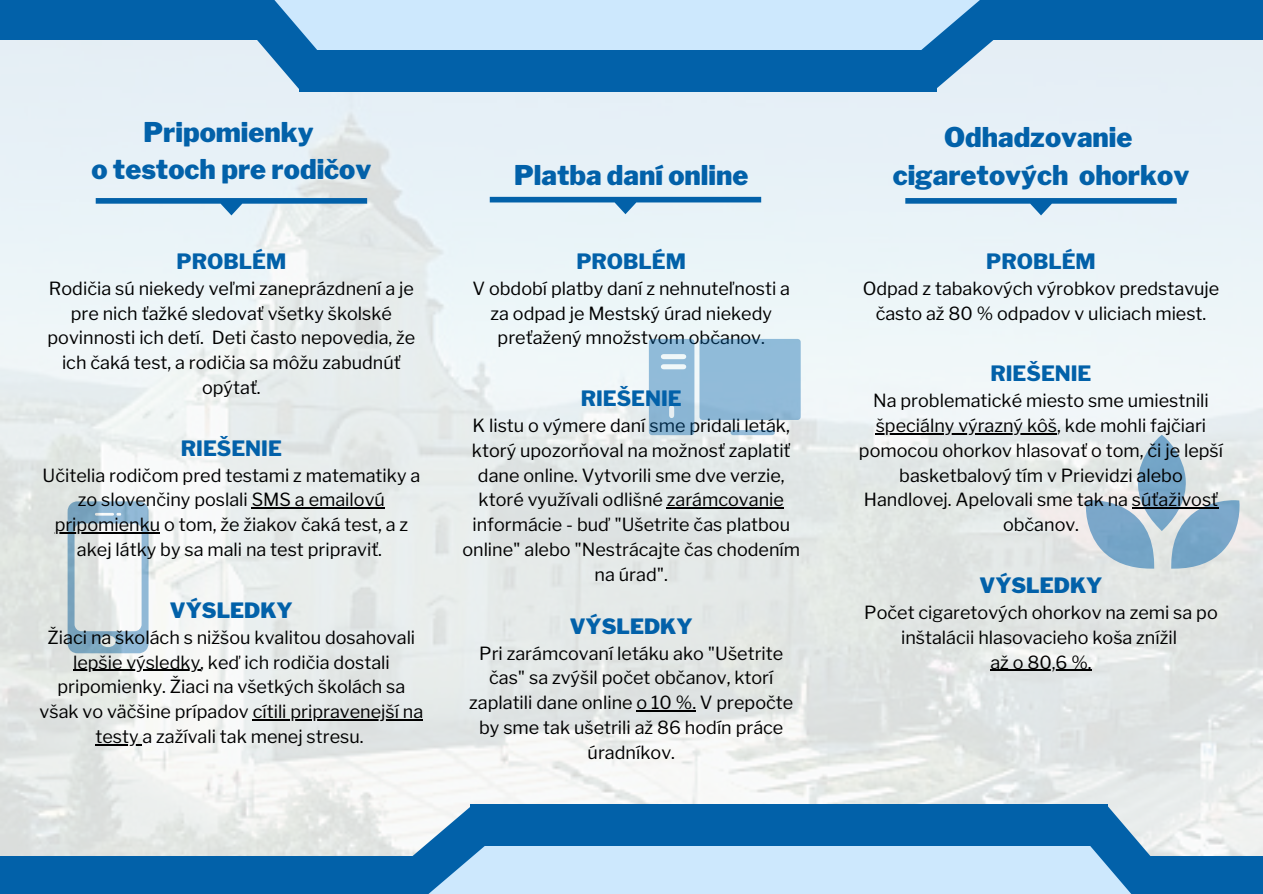
<style>
.page{position:relative;width:1263px;height:894px;background:#fff}
.page>*{position:absolute;margin:0;border:0;box-sizing:border-box;transform-origin:0 0}
.t1{font:900 27px/37px "Libre Franklin";color:#0261a9;text-align:center}
.t2{font:800 21px "Libre Franklin";color:#0261a9}
.t3{font:900 21px "Libre Franklin";color:#0261a9}
.t4{font:18px/24.8px "Libre Franklin";color:#000;text-align:center}
</style>
<div class="page">
<img style="left:0;top:39px;width:1262px;height:816px">
<hr style="left:252px;top:507px;width:133px;height:1px;background:#000">
<hr style="left:55px;top:532px;width:105px;height:1px;background:#000">
<hr style="left:73px;top:669px;width:127px;height:1px;background:#000">
<hr style="left:253px;top:719px;width:170px;height:1px;background:#000">
<hr style="left:95px;top:743px;width:47px;height:1px;background:#000">
<svg style="left:1086px;top:434px;width:154px;height:134px;background:#b2c9d8"></svg>
<hr style="left:667px;top:507px;width:117px;height:1px;background:#000">
<hr style="left:637px;top:710px;width:59px;height:1px;background:#000">
<div style="left:699px;top:339px;width:102px;height:81px;background:#90bbd9;border-radius:3px"></div>
<svg style="left:730px;top:430px;width:45px;height:5px"></svg>
<svg style="left:649px;top:339px;width:45px;height:96px;background:#94bcd9"></svg>
<div style="left:0;top:0;width:299px;height:39px;background:#0261a9"></div>
<div style="left:304px;top:0;width:637px;height:71px;background:#cde8fd"></div>
<div style="left:299px;top:50px;width:637px;height:41px;background:#0261a9"></div>
<div style="left:980px;top:0;width:283px;height:39px;background:#0261a9"></div>
<svg style="left:921px;top:0;width:182px;height:89px"></svg>
<svg style="left:158px;top:0;width:159px;height:91px"></svg>
<div style="left:1108px;top:855px;width:155px;height:38px;background:#0261a9"></div>
<div style="left:466px;top:820px;width:636px;height:73px;background:#cde8fd"></div>
<div style="left:471px;top:803px;width:637px;height:41px;background:#0261a9"></div>
<svg style="left:304px;top:805px;width:193px;height:88px"></svg>
<div style="left:0;top:855px;width:426px;height:38px;background:#0261a9"></div>
<svg style="left:1076px;top:803px;width:173px;height:90px"></svg>
<svg style="left:96px;top:198px;width:271px;height:17px;background:#95bdd8"></svg>
<svg style="left:490px;top:197px;width:271px;height:17px;background:#97bfdc"></svg>
<hr style="left:876px;top:433px;width:181px;height:1px;background:#000">
<hr style="left:1132px;top:507px;width:86px;height:1px;background:#000">
<hr style="left:990px;top:669px;width:102px;height:1px;background:#000">
<svg style="left:905px;top:198px;width:272px;height:17px;background:#95bddb"></svg>
<h1 class="t1" style="left:91px;top:114px;width:282px">Pripomienky<br>o testoch pre rodičov</h1>
<p class="t2" style="left:177px;top:248px;width:111px">PROBLÉM</p>
<p class="t4" style="left:48px;top:276px;width:369px">Rodičia sú niekedy veľmi zaneprázdnení a je pre nich ťažké sledovať všetky školské povinnosti ich detí. Deti často nepovedia, že ich čaká test, a rodičia sa môžu zabudnúť opýtať.</p>
<p class="t2" style="left:181px;top:435px;width:103px">RIEŠENIE</p>
<p class="t4" style="left:43px;top:462px;width:379px">Učitelia rodičom pred testami z matematiky a zo slovenčiny poslali SMS a emailovú pripomienku o tom, že žiakov čaká test, a z akej látky by sa mali na test pripraviť.</p>
<p class="t3" style="left:170px;top:597px;width:124px">VÝSLEDKY</p>
<p class="t4" style="left:40px;top:624px;width:385px">Žiaci na školách s nižšou kvalitou dosahovali lepšie výsledky, keď ich rodičia dostali pripomienky. Žiaci na všetkých školách sa však vo väčšine prípadov cítili pripravenejší na testy a zažívali tak menej stresu.</p>
<h1 class="t1" style="left:514px;top:157px;width:236px">Platba daní online</h1>
<p class="t2" style="left:576px;top:248px;width:111px">PROBLÉM</p>
<p class="t4" style="left:472px;top:276px;width:319px">V období platby daní z nehnuteľnosti a za odpad je Mestský úrad niekedy preťažený množstvom občanov.</p>
<p class="t2" style="left:581px;top:386px;width:103px">RIEŠENIE</p>
<p class="t4" style="left:462px;top:413px;width:339px">K listu o výmere daní sme pridali leták, ktorý upozorňoval na možnosť zaplatiť dane online. Vytvorili sme dve verzie, ktoré využívali odlišné zarámcovanie informácie - buď "Ušetrite čas platbou online" alebo "Nestrácajte čas chodením na úrad".</p>
<p class="t3" style="left:570px;top:613px;width:124px">VÝSLEDKY</p>
<p class="t4" style="left:469px;top:640px;width:326px">Pri zarámcovaní letáku ako "Ušetrite čas" sa zvýšil počet občanov, ktorí zaplatili dane online o 10 %. V prepočte by sme tak ušetrili až 86 hodín práce úradníkov.</p>
<h1 class="t1" style="left:893px;top:119px;width:298px">Odhadzovanie cigaretových ohorkov</h1>
<p class="t2" style="left:986px;top:248px;width:111px">PROBLÉM</p>
<p class="t4" style="left:863px;top:276px;width:358px">Odpad z tabakových výrobkov predstavuje často až 80 % odpadov v uliciach miest.</p>
<p class="t2" style="left:990px;top:361px;width:103px">RIEŠENIE</p>
<p class="t4" style="left:859px;top:388px;width:366px">Na problematické miesto sme umiestnili špeciálny výrazný kôš, kde mohli fajčiari pomocou ohorkov hlasovať o tom, či je lepší basketbalový tím v Prievidzi alebo Handlovej. Apelovali sme tak na súťaživosť občanov.</p>
<p class="t3" style="left:979px;top:572px;width:124px">VÝSLEDKY</p>
<p class="t4" style="left:864px;top:600px;width:355px">Počet cigaretových ohorkov na zemi sa po inštalácii hlasovacieho koša znížil<br>až o 80,6 %.</p>
</div>
